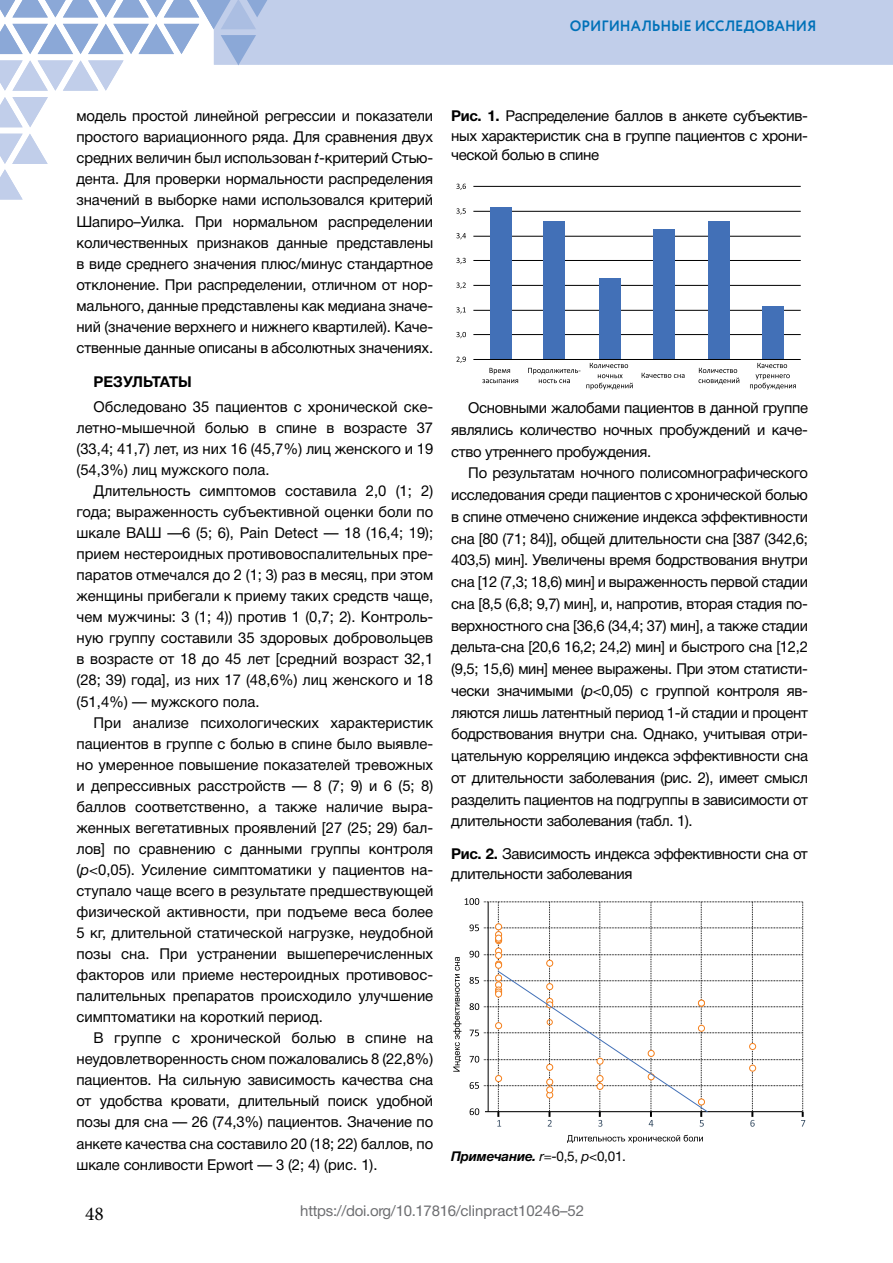
<style>
.page{position:relative;width:893px;height:1263px;background:#fff}
.page>*{position:absolute;margin:0;border:0;box-sizing:border-box;transform-origin:0 0}
.t1{font:19.5px "Minion Pro";color:#000}
.t2{font:15px/21px "Helvetica Neue Cyr";letter-spacing:-.02em;color:#000;text-align:justify}
.t3{font:15px "Helvetica Neue Cyr";color:#6d6e71}
.t4{font:700 15px "Circe";letter-spacing:-.005em;color:#0071b8;scale:.95 1}
.t5{font:700 15px "Helvetica Neue Cyr";color:#000}
.t6{font:13.5px "Helvetica Neue Cyr";color:#000}
.s1{font-style:italic}
.s2{font-weight:700}
.s3{font-weight:700;font-style:italic}
</style>
<div class="page">
<hr style="left:473px;top:334px;width:328px;height:1px;background:#000">
<hr style="left:473px;top:310px;width:328px;height:1px;background:#000">
<hr style="left:473px;top:285px;width:328px;height:1px;background:#000">
<hr style="left:473px;top:260px;width:328px;height:1px;background:#000">
<hr style="left:473px;top:236px;width:328px;height:1px;background:#000">
<hr style="left:473px;top:211px;width:328px;height:1px;background:#000">
<hr style="left:473px;top:186px;width:328px;height:1px;background:#000">
<div style="left:763px;top:307px;width:21px;height:52px;background:#4270b7"></div>
<div style="left:708px;top:222px;width:22px;height:137px;background:#4270b7"></div>
<div style="left:654px;top:229px;width:21px;height:130px;background:#4270b7"></div>
<div style="left:599px;top:278px;width:22px;height:81px;background:#4270b7"></div>
<div style="left:544px;top:222px;width:21px;height:137px;background:#4270b7"></div>
<div style="left:490px;top:208px;width:21px;height:151px;background:#4270b7"></div>
<hr style="left:473px;top:359px;width:328px;height:1px;background:#000">
<svg style="left:482px;top:368px;width:36px;height:15px"></svg>
<svg style="left:528px;top:368px;width:52px;height:15px"></svg>
<svg style="left:590px;top:363px;width:38px;height:5px"></svg>
<svg style="left:586px;top:374px;width:47px;height:16px"></svg>
<svg style="left:642px;top:373px;width:42px;height:5px"></svg>
<svg style="left:698px;top:368px;width:41px;height:16px"></svg>
<svg style="left:757px;top:363px;width:30px;height:5px"></svg>
<svg style="left:750px;top:374px;width:46px;height:16px"></svg>
<svg style="left:456px;top:357px;width:10px;height:6px"></svg>
<svg style="left:456px;top:332px;width:10px;height:6px"></svg>
<svg style="left:456px;top:307px;width:10px;height:7px"></svg>
<svg style="left:456px;top:282px;width:10px;height:7px"></svg>
<svg style="left:456px;top:258px;width:10px;height:6px"></svg>
<svg style="left:456px;top:233px;width:10px;height:6px"></svg>
<svg style="left:456px;top:208px;width:10px;height:7px"></svg>
<svg style="left:456px;top:184px;width:10px;height:6px"></svg>
<svg style="left:567px;top:1135px;width:136px;height:8px"></svg>
<svg style="left:453px;top:898px;width:352px;height:229px"></svg>
<svg style="left:0;top:97px;width:48px;height:30px"></svg>
<svg style="left:0;top:134px;width:48px;height:65px"></svg>
<svg style="left:0;top:0;width:893px;height:91px"></svg>
<p class="t4" style="left:570px;top:15px;width:261px">ОРИГИНАЛЬНЫЕ ИССЛЕДОВАНИЯ</p>
<p class="t2" style="left:77px;top:106px;width:358px">модель простой линейной регрессии и показатели простого вариационного ряда. Для сравнения двух средних величин был использован <span class="s1">t</span>-критерий Стью&shy;дента. Для проверки нормальности распределения значений в выборке нами использовался критерий Шапиро–Уилка. При нормальном распределении количественных признаков данные представлены в виде среднего значения плюс/минус стандартное отклонение. При распределении, отличном от нор&shy;мального, данные представлены как медиана значе&shy;ний (значение верхнего и нижнего квартилей). Каче&shy;ственные данные описаны в абсолютных значениях.</p>
<p class="t5" style="left:94px;top:373px;width:100px">РЕЗУЛЬТАТЫ</p>
<p class="t2" style="left:77px;top:396px;width:358px;text-indent:17px">Обследовано 35 пациентов с хронической ске&shy;летно-мышечной болью в спине в возрасте 37 (33,4; 41,7) лет, из них 16 (45,7%) лиц женского и 19 (54,3%) лиц мужского пола.</p>
<p class="t2" style="left:77px;top:480px;width:358px;text-indent:17px">Длительность симптомов составила 2,0 (1; 2) года; выраженность субъективной оценки боли по шкале ВАШ —6 (5; 6), Pain Detect — 18 (16,4; 19); прием нестероидных противовоспалительных пре&shy;паратов отмечался до 2 (1; 3) раз в месяц, при этом женщины прибегали к приему таких средств чаще, чем мужчины: 3 (1; 4)) против 1 (0,7; 2). Контроль&shy;ную группу составили 35 здоровых добровольцев в возрасте от 18 до 45 лет [средний возраст 32,1 (28; 39) года], из них 17 (48,6%) лиц женского и 18 (51,4%) — мужского пола.</p>
<p class="t2" style="left:77px;top:712px;width:358px;text-indent:17px">При анализе психологических характеристик пациентов в группе с болью в спине было выявле&shy;но умеренное повышение показателей тревожных и депрессивных расстройств — 8 (7; 9) и 6 (5; 8) баллов соответственно, а также наличие выра&shy;женных вегетативных проявлений [27 (25; 29) бал&shy;лов] по сравнению с данными группы контроля (<span class="s1">р</span>&lt;0,05). Усиление симптоматики у пациентов на&shy;ступало чаще всего в результате предшествующей физической активности, при подъеме веса более 5 кг, длительной статической нагрузке, неудобной позы сна. При устранении вышеперечисленных факторов или приеме нестероидных противовос&shy;палительных препаратов происходило улучшение симптоматики на короткий период.</p>
<p class="t2" style="left:77px;top:1028px;width:358px;text-indent:17px">В группе с хронической болью в спине на неудовлетворенность сном пожаловались 8 (22,8%) пациентов. На сильную зависимость качества сна от удобства кровати, длительный поиск удобной позы для сна — 26 (74,3%) пациентов. Значение по анкете качества сна составило 20 (18; 22) баллов, по шкале сонливости Epwort — 3 (2; 4) (рис. 1).</p>
<p class="t2" style="left:451px;top:106px;width:358px;line-height:19.5px"><span class="s2">Рис. 1.</span> Распределение баллов в анкете субъектив&shy;ных характеристик сна в группе пациентов с хрони&shy;ческой болью в спине</p>
<p class="t2" style="left:451px;top:397px;width:358px;line-height:21.8px;text-indent:17px">Основными жалобами пациентов в данной группе являлись количество ночных пробуждений и каче&shy;ство утреннего пробуждения.</p>
<p class="t2" style="left:451px;top:462px;width:358px;line-height:21.8px;text-indent:17px">По результатам ночного полисомнографического исследования среди пациентов с хронической болью в спине отмечено снижение индекса эффективности сна [80 (71; 84)], общей длительности сна [387 (342,6; 403,5) мин]. Увеличены время бодрствования внутри сна [12 (7,3; 18,6) мин] и выраженность первой стадии сна [8,5 (6,8; 9,7) мин], и, напротив, вторая стадия по&shy;верхностного сна [36,6 (34,4; 37) мин], а также стадии дельта-сна [20,6 16,2; 24,2) мин] и быстрого сна [12,2 (9,5; 15,6) мин] менее выражены. При этом статисти&shy;чески значимыми (<span class="s1">p</span>&lt;0,05) с группой контроля яв&shy;ляются лишь латентный период 1-й стадии и процент бодрствования внутри сна. Однако, учитывая отри&shy;цательную корреляцию индекса эффективности сна от длительности заболевания (рис. 2), имеет смысл разделить пациентов на подгруппы в зависимости от длительности заболевания (табл. 1).</p>
<p class="t2" style="left:451px;top:844px;width:358px;line-height:19.5px"><span class="s2">Рис. 2.</span> Зависимость индекса эффективности сна от длительности заболевания</p>
<p class="t6" style="left:451px;top:1149px;width:176px"><span class="s3">Примечание.</span> <span class="s1">r</span>=-0,5, <span class="s1">p</span>&lt;0,01.</p>
<h1 class="t1" style="left:85px;top:1200px;width:20px">48</h1>
<p class="t3" style="left:300px;top:1203px;width:285px">https://doi.org/10.17816/clinpract10246–52</p>
</div>
